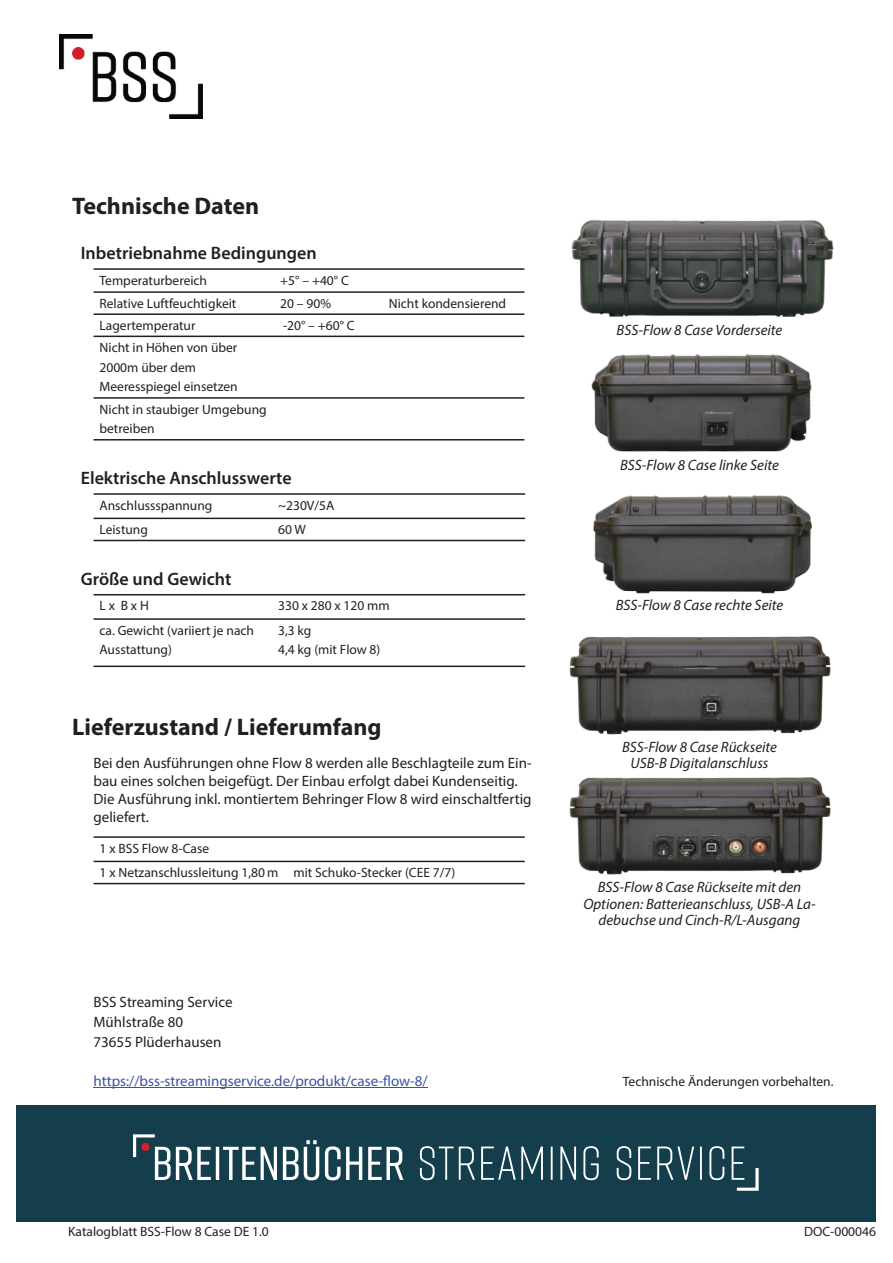
<style>
.page{position:relative;width:893px;height:1263px;background:#fff}
.page>*{position:absolute;margin:0;border:0;box-sizing:border-box;transform-origin:0 0}
.t1{font:700 24px "Myriad Pro";color:#231f20}
.t2{font:600 18px "Myriad Pro";color:#231f20}
.t3{font:15px/18px "Myriad Pro";color:#231f20}
.t4{font:italic 15px/16.5px "Myriad Pro";color:#231f20;text-align:center}
.t5{font:15px "Myriad Pro";color:#3a53a3}
.t6{font:13.5px/19.6px "Myriad Pro";color:#231f20}
</style>
<div class="page">
<div style="left:17px;top:1106px;width:859px;height:116px;background:#153e4d"></div>
<svg style="left:133px;top:1134px;width:626px;height:57px"></svg>
<hr style="left:94px;top:268px;width:430px;height:2px;background:#231f20">
<hr style="left:94px;top:291px;width:430px;height:2px;background:#231f20">
<hr style="left:94px;top:313px;width:430px;height:2px;background:#231f20">
<hr style="left:94px;top:336px;width:430px;height:1px;background:#231f20">
<hr style="left:94px;top:397px;width:430px;height:2px;background:#231f20">
<hr style="left:94px;top:439px;width:430px;height:1px;background:#231f20">
<hr style="left:94px;top:493px;width:431px;height:2px;background:#231f20">
<hr style="left:94px;top:518px;width:431px;height:1px;background:#231f20">
<hr style="left:94px;top:540px;width:431px;height:1px;background:#231f20">
<hr style="left:94px;top:594px;width:431px;height:1px;background:#231f20">
<hr style="left:94px;top:618px;width:431px;height:2px;background:#231f20">
<hr style="left:94px;top:665px;width:431px;height:2px;background:#231f20">
<hr style="left:94px;top:836px;width:431px;height:2px;background:#231f20">
<hr style="left:94px;top:861px;width:431px;height:1px;background:#231f20">
<hr style="left:94px;top:883px;width:431px;height:1px;background:#231f20">
<img style="left:569px;top:636px;width:262px;height:99px">
<img style="left:569px;top:777px;width:262px;height:98px">
<img style="left:594px;top:495px;width:217px;height:99px">
<img style="left:591px;top:354px;width:220px;height:97px">
<img style="left:571px;top:220px;width:262px;height:97px">
<hr style="left:94px;top:1087px;width:334px;height:1px;background:#3a53a3">
<img style="left:60px;top:34px;width:142px;height:84px">
<h1 class="t1" style="left:72px;top:196px;width:188px">Technische Daten</h1>
<h2 class="t2" style="left:81px;top:246px;width:237px">Inbetriebnahme Bedingungen</h2>
<p class="t6" style="left:100px;top:271px;width:109px">Temperaturbereich</p>
<p class="t6" style="left:280px;top:271px;width:70px">+5° – +40° C</p>
<p class="t6" style="left:100px;top:294px;width:138px">Relative Luftfeuchtigkeit</p>
<p class="t6" style="left:280px;top:294px;width:52px">20 – 90%</p>
<p class="t6" style="left:389px;top:294px;width:119px">Nicht kondensierend</p>
<p class="t6" style="left:100px;top:317px;width:97px">Lagertemperatur</p>
<p class="t6" style="left:283px;top:317px;width:73px">-20° – +60° C</p>
<p class="t6" style="left:100px;top:339px;width:140px">Nicht in Höhen von über<br>2000m über dem<br>Meeresspiegel einsetzen</p>
<p class="t6" style="left:100px;top:400px;width:169px">Nicht in staubiger Umgebung betreiben</p>
<h2 class="t2" style="left:81px;top:471px;width:212px">Elektrische Anschlusswerte</h2>
<p class="t6" style="left:100px;top:496px;width:114px">Anschlussspannung</p>
<p class="t6" style="left:278px;top:496px;width:58px">~230V/5A</p>
<p class="t6" style="left:100px;top:521px;width:50px">Leistung</p>
<p class="t6" style="left:278px;top:521px;width:29px">60 W</p>
<h2 class="t2" style="left:81px;top:571px;width:152px">Größe und Gewicht</h2>
<p class="t6" style="left:100px;top:597px;width:51px">L x B x H</p>
<p class="t6" style="left:278px;top:597px;width:113px">330 x 280 x 120 mm</p>
<p class="t6" style="left:100px;top:621px;width:156px">ca. Gewicht (variiert je nach<br>Ausstattung)</p>
<p class="t6" style="left:278px;top:621px;width:104px">3,3 kg<br>4,4 kg (mit Flow 8)</p>
<h1 class="t1" style="left:72px;top:717px;width:311px">Lieferzustand / Lieferumfang</h1>
<p class="t3" style="left:94px;top:755px;width:440px">Bei den Ausführungen ohne Flow 8 werden alle Beschlagteile zum Ein&shy;bau eines solchen beigefügt. Der Einbau erfolgt dabei Kundenseitig.<br>Die Ausführung inkl. montiertem Behringer Flow 8 wird einschaltfertig geliefert.</p>
<p class="t6" style="left:100px;top:837px;width:357px;line-height:24.3px">1 x BSS Flow 8-Case<br>1 x Netzanschlussleitung 1,80 m mit Schuko-Stecker (CEE 7/7)</p>
<p class="t3" style="left:94px;top:994px;width:140px;line-height:19.6px">BSS Streaming Service<br>Mühlstraße 80<br>73655 Plüderhausen</p>
<p class="t5" style="left:94px;top:1075px;width:336px">https://bss-streamingservice.de/produkt/case-flow-8/</p>
<p class="t4" style="left:617px;top:323px;width:167px">BSS-Flow 8 Case Vorderseite</p>
<p class="t4" style="left:620px;top:458px;width:160px">BSS-Flow 8 Case linke Seite</p>
<p class="t4" style="left:616px;top:598px;width:169px">BSS-Flow 8 Case rechte Seite</p>
<p class="t4" style="left:622px;top:740px;width:157px">BSS-Flow 8 Case Rückseite<br>USB-B Digitalanschluss</p>
<p class="t4" style="left:583px;top:880px;width:234px">BSS-Flow 8 Case Rückseite mit den<br>Optionen: Batterieanschluss, USB-A La&shy;debuchse und Cinch-R/L-Ausgang</p>
<p class="t6" style="left:623px;top:1073px;width:212px">Technische Änderungen vorbehalten.</p>
<p class="t6" style="left:68px;top:1222px;width:202px">Katalogblatt BSS-Flow 8 Case DE 1.0</p>
<p class="t6" style="left:804px;top:1222px;width:73px">DOC-000046</p>
</div>
